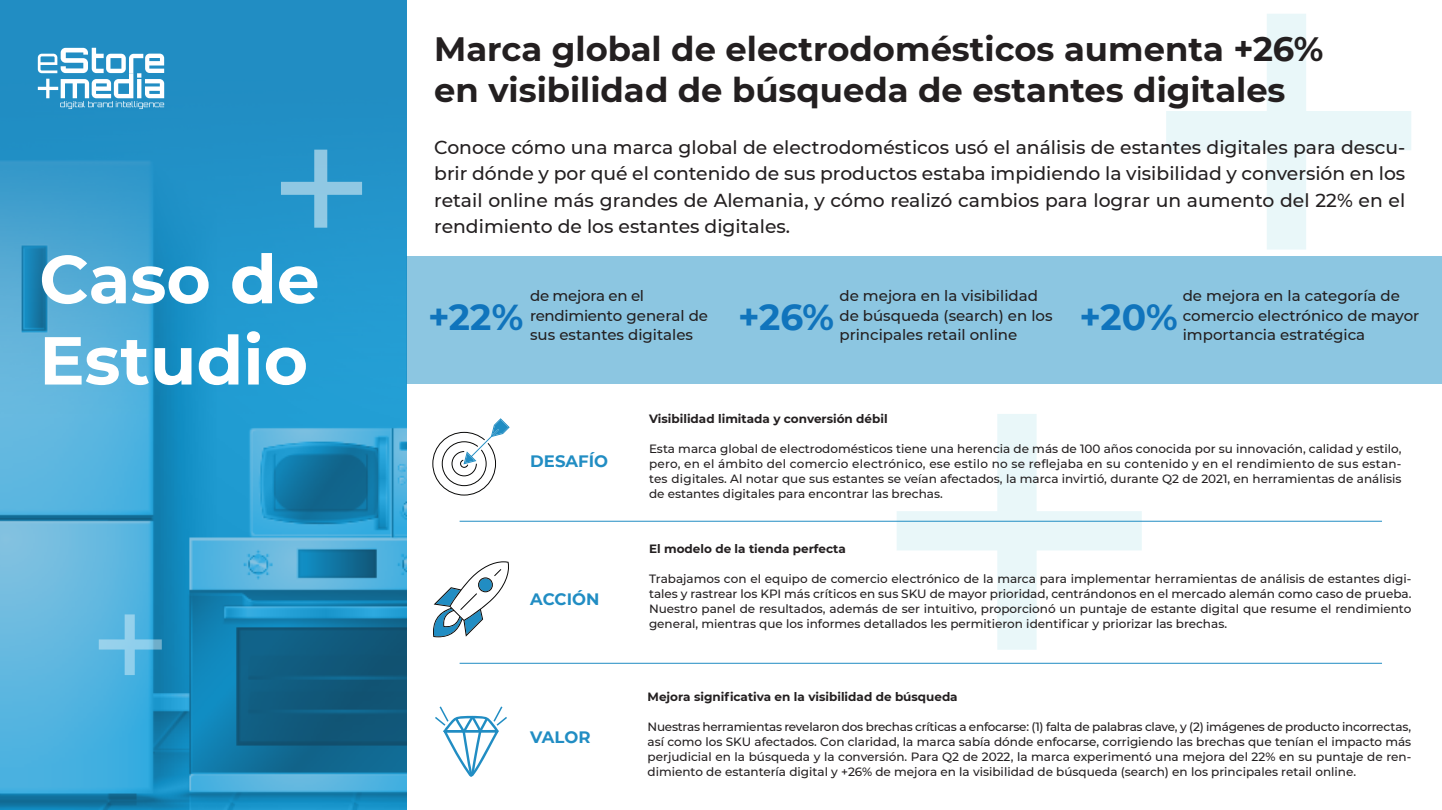
<style>
.page{position:relative;width:1442px;height:810px;background:#fff}
.page>*{position:absolute;margin:0;border:0;box-sizing:border-box;transform-origin:0 0}
.t1{font:700 67.72px/81.3px "Montserrat";color:#fff}
.t2{font:700 36px "Montserrat";color:#1074bc}
.t3{font:700 33.75px/41.2px "Montserrat";color:#231f20}
.t4{font:500 18.75px/26.2px "Montserrat";color:#231f20;text-align:justify}
.t5{font:700 16.5px "Montserrat";color:#218dc3}
.t6{font:500 15px/19.5px "Montserrat";color:#231f20}
.t7{font:500 12px/15px "Montserrat";color:#231f20;text-align:justify}
.t8{font:700 12px "Montserrat";color:#231f20}
</style>
<div class="page">
<img style="left:0;top:0;width:406px;height:810px">
<svg style="left:896px;top:414px;width:245px;height:236px"></svg>
<svg style="left:1166px;top:14px;width:245px;height:236px"></svg>
<svg style="left:38px;top:48px;width:126px;height:61px"></svg>
<svg style="left:281px;top:150px;width:81px;height:78px;background:#43a3d1"></svg>
<svg style="left:99px;top:614px;width:63px;height:61px;background:#58b3dc"></svg>
<hr style="left:459px;top:521px;width:923px;height:1px;background:#218dc3">
<hr style="left:459px;top:663px;width:923px;height:1px;background:#218dc3">
<svg style="left:432px;top:418px;width:77px;height:78px"></svg>
<svg style="left:433px;top:561px;width:76px;height:77px"></svg>
<svg style="left:435px;top:706px;width:72px;height:71px"></svg>
<div style="left:406px;top:256px;width:1035px;height:128px;background:#8cc6e1"></div>
<h1 class="t1" style="left:39px;top:235px;width:282px">Caso de<br>Estudio</h1>
<h3 class="t3" style="left:434px;top:27px;width:890px">Marca global de electrodomésticos aumenta +26% en visibilidad de búsqueda de estantes digitales</h3>
<p class="t4" style="left:434px;top:134px;width:972px">Conoce cómo una marca global de electrodomésticos usó el análisis de estantes digitales para descu&shy;brir dónde y por qué el contenido de sus productos estaba impidiendo la visibilidad y conversión en los retail online más grandes de Alemania, y cómo realizó cambios para lograr un aumento del 22% en el rendimiento de los estantes digitales.</p>
<p class="t6" style="left:530px;top:285px;width:179px">de mejora en el rendimiento general de sus estantes digitales</p>
<h2 class="t2" style="left:428px;top:291px;width:97px">+22%</h2>
<p class="t6" style="left:839px;top:285px;width:215px">de mejora en la visibilidad de búsqueda (search) en los principales retail online</p>
<h2 class="t2" style="left:738px;top:291px;width:97px">+26%</h2>
<p class="t6" style="left:1182px;top:285px;width:238px">de mejora en la categoría de comercio electrónico de mayor importancia estratégica</p>
<h2 class="t2" style="left:1079px;top:291px;width:100px">+20%</h2>
<h3 class="t5" style="left:530px;top:449px;width:79px">DESAFÍO</h3>
<h3 class="t5" style="left:530px;top:587px;width:71px">ACCIÓN</h3>
<h3 class="t5" style="left:530px;top:725px;width:62px">VALOR</h3>
<p class="t8" style="left:649px;top:410px;width:240px">Visibilidad limitada y conversión débil</p>
<p class="t7" style="left:649px;top:441px;width:754px">Esta marca global de electrodomésticos tiene una herencia de más de 100 años conocida por su innovación, calidad y estilo, pero, en el ámbito del comercio electrónico, ese estilo no se reflejaba en su contenido y en el rendimiento de sus estan&shy;tes digitales. Al notar que sus estantes se veían afectados, la marca invirtió, durante Q2 de 2021, en herramientas de análisis de estantes digitales para encontrar las brechas.</p>
<p class="t8" style="left:649px;top:540px;width:198px">El modelo de la tienda perfecta</p>
<p class="t7" style="left:649px;top:571px;width:764px">Trabajamos con el equipo de comercio electrónico de la marca para implementar herramientas de análisis de estantes digi&shy;tales y rastrear los KPI más críticos en sus SKU de mayor prioridad, centrándonos en el mercado alemán como caso de prueba.<br>Nuestro panel de resultados, además de ser intuitivo, proporcionó un puntaje de estante digital que resume el rendimiento general, mientras que los informes detallados les permitieron identificar y priorizar las brechas.</p>
<p class="t8" style="left:647px;top:688px;width:312px">Mejora significativa en la visibilidad de búsqueda</p>
<p class="t7" style="left:647px;top:719px;width:765px">Nuestras herramientas revelaron dos brechas críticas a enfocarse: (1) falta de palabras clave, y (2) imágenes de producto incorrectas, así como los SKU afectados. Con claridad, la marca sabía dónde enfocarse, corrigiendo las brechas que tenían el impacto más perjudicial en la búsqueda y la conversión. Para Q2 de 2022, la marca experimentó una mejora del 22% en su puntaje de ren&shy;dimiento de estantería digital y +26% de mejora en la visibilidad de búsqueda (search) en los principales retail online.</p>
</div>
